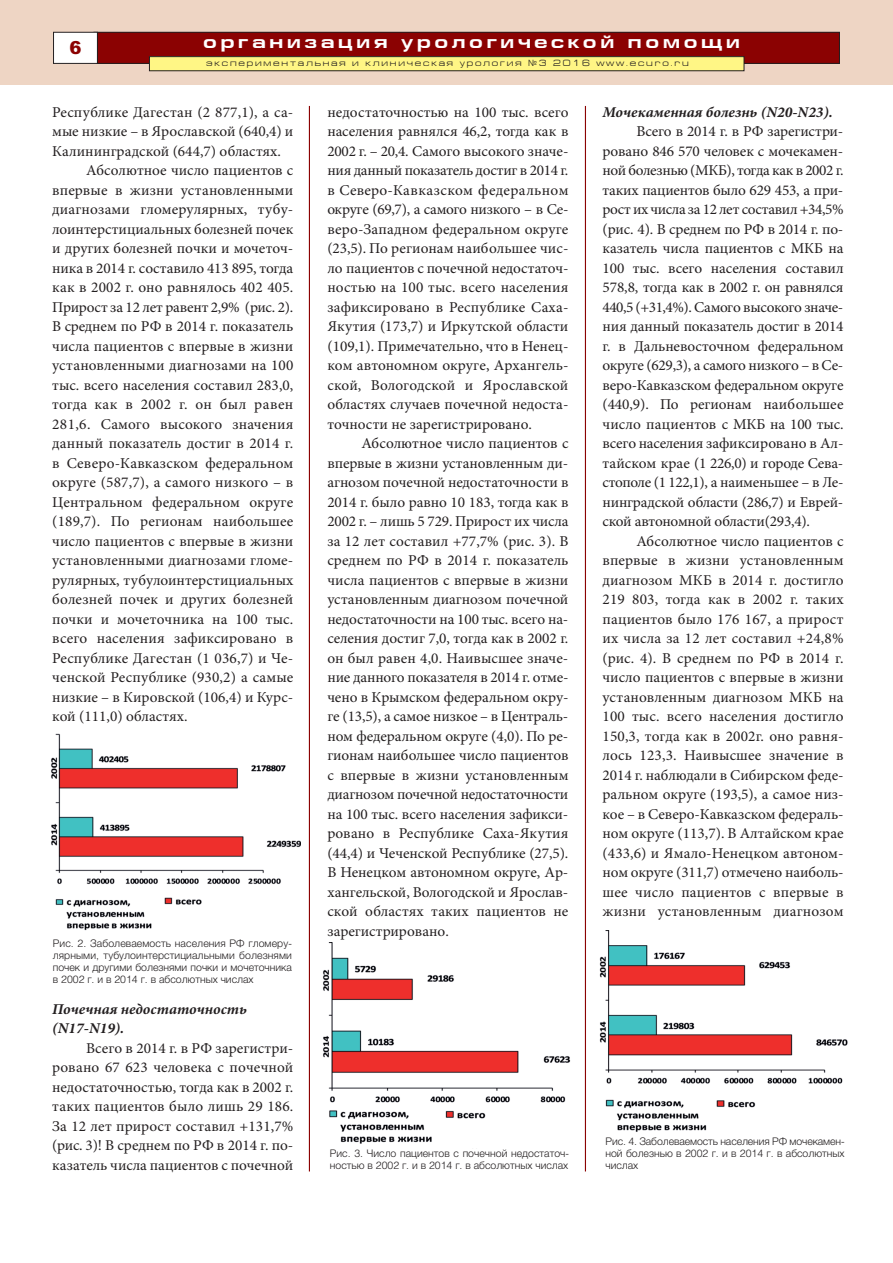
<style>
.page{position:relative;width:893px;height:1263px;background:#fff}
.page>*{position:absolute;margin:0;border:0;box-sizing:border-box;transform-origin:0 0}
.t1{font:700 18px "Europe Ext";letter-spacing:.2em;color:#fff}
.t2{font:900 18px "Arial";color:#8b0202}
.t3{font:15px/19.5px "Minion Pro";letter-spacing:.005em;color:#231f20;text-align:justify}
.t4{font:italic 700 15px/19.5px "Minion Pro";color:#231f20}
.t5{font:15px "Minion Pro";letter-spacing:-.015em;color:#231f20}
.t6{font:15px "Minion Pro";letter-spacing:.025em;color:#231f20}
.t7{font:300 10.5px/12px "Helvetica";color:#231f20;text-align:justify}
.t8{font:9px "Europe Ext Normal";letter-spacing:.2em;color:#231f20}
.s1{font-family:"Helvetica";font-weight:300}
</style>
<div class="page">
<hr style="left:585px;top:106px;width:1px;height:1065px;background:#8b0202">
<hr style="left:309px;top:106px;width:1px;height:1065px;background:#8b0202">
<div style="left:0;top:0;width:893px;height:85px;background:#eed5c4"></div>
<div style="left:94px;top:32px;width:745px;height:31px;background:#8b0202"></div>
<div style="left:94px;top:32px;width:746px;height:32px;border:1px solid #231f20"></div>
<div style="left:54px;top:32px;width:43px;height:31px;background:#fff"></div>
<div style="left:53px;top:32px;width:45px;height:32px;border:1px solid #231f20"></div>
<div style="left:149px;top:57px;width:595px;height:14px;background:#fff685"></div>
<div style="left:149px;top:56px;width:595px;height:15px;border:1px solid #231f20"></div>
<img style="left:51px;top:734px;width:249px;height:197px">
<img style="left:323px;top:943px;width:248px;height:201px">
<img style="left:599px;top:931px;width:249px;height:201px">
<p class="t2" style="left:70px;top:37px;width:14px">6</p>
<p class="t1" style="left:203px;top:31px;width:538px">организация урологической помощи</p>
<p class="t8" style="left:206px;top:58px;width:484px">экспериментальная и клиническая урология <span class="s1">№</span>3 2016 www.ecuro.ru</p>
<p class="t3" style="left:52px;top:104px;width:243px">Республике Дагестан (2 877,1), а са-</p>
<p class="t3" style="left:52px;top:123px;width:243px">мые низкие – в Ярославской (640,4) и</p>
<p class="t3" style="left:52px;top:143px;width:230px">Калининградской (644,7) областях.</p>
<p class="t3" style="left:86px;top:162px;width:209px">Абсолютное число пациентов с</p>
<p class="t3" style="left:52px;top:182px;width:243px">впервые в жизни установленными</p>
<p class="t3" style="left:52px;top:201px;width:243px">диагнозами гломерулярных, тубу-</p>
<p class="t3" style="left:52px;top:221px;width:243px">лоинтерстициальных болезней почек</p>
<p class="t3" style="left:52px;top:240px;width:243px">и других болезней почки и мочеточ-</p>
<p class="t3" style="left:52px;top:260px;width:243px">ника в 2014 г. составило 413 895, тогда</p>
<p class="t3" style="left:52px;top:279px;width:243px">как в 2002 г. оно равнялось 402 405.</p>
<p class="t5" style="left:52px;top:301px;width:243px">Прирост за 12 лет равент 2,9% (рис. 2).</p>
<p class="t3" style="left:52px;top:318px;width:243px">В среднем по РФ в 2014 г. показатель</p>
<p class="t3" style="left:52px;top:338px;width:243px">числа пациентов с впервые в жизни</p>
<p class="t3" style="left:52px;top:357px;width:243px">установленными диагнозами на 100</p>
<p class="t3" style="left:52px;top:377px;width:243px">тыс. всего населения составил 283,0,</p>
<p class="t6" style="left:52px;top:399px;width:243px">тогда как в 2002 г. он был равен</p>
<p class="t3" style="left:52px;top:416px;width:243px">281,6. Самого высокого значения</p>
<p class="t3" style="left:52px;top:435px;width:243px">данный показатель достиг в 2014 г.</p>
<p class="t3" style="left:52px;top:455px;width:243px">в Северо-Кавказском федеральном</p>
<p class="t3" style="left:52px;top:474px;width:243px">округе (587,7), а самого низкого – в</p>
<p class="t3" style="left:52px;top:494px;width:243px">Центральном федеральном округе</p>
<p class="t3" style="left:52px;top:513px;width:243px">(189,7). По регионам наибольшее</p>
<p class="t3" style="left:52px;top:533px;width:243px">число пациентов с впервые в жизни</p>
<p class="t3" style="left:52px;top:552px;width:243px">установленными диагнозами гломе-</p>
<p class="t3" style="left:52px;top:572px;width:243px">рулярных, тубулоинтерстициальных</p>
<p class="t3" style="left:52px;top:591px;width:243px">болезней почек и других болезней</p>
<p class="t3" style="left:52px;top:611px;width:243px">почки и мочеточника на 100 тыс.</p>
<p class="t3" style="left:52px;top:630px;width:243px">всего населения зафиксировано в</p>
<p class="t3" style="left:52px;top:650px;width:243px">Республике Дагестан (1 036,7) и Че-</p>
<p class="t3" style="left:52px;top:669px;width:243px">ченской Республике (930,2) а самые</p>
<p class="t3" style="left:52px;top:689px;width:243px">низкие – в Кировской (106,4) и Курс-</p>
<p class="t3" style="left:52px;top:708px;width:137px">кой (111,0) областях.</p>
<p class="t7" style="left:53px;top:937px;width:241px">Рис. 2. Заболеваемость населения РФ гломеру&shy;лярными, тубулоинтерстициальными болезнями почек и другими болезнями почки и мочеточника в 2002 г. и в 2014 г. в абсолютных числах</p>
<p class="t4" style="left:52px;top:1001px;width:196px">Почечная недостаточность (N17-N19).</p>
<p class="t3" style="left:52px;top:1040px;width:243px;text-indent:34px">Всего в 2014 г. в РФ зарегистри&shy;ровано 67 623 человека с почечной недостаточностью, тогда как в 2002 г. таких пациентов было лишь 29 186.<br>За 12 лет прирост составил +131,7% (рис. 3)! В среднем по РФ в 2014 г. по&shy;казатель числа пациентов с почечной</p>
<p class="t3" style="left:327px;top:104px;width:243px">недостаточностью на 100 тыс. всего населения равнялся 46,2, тогда как в 2002 г. – 20,4. Самого высокого значе&shy;ния данный показатель достиг в 2014 г. в Северо-Кавказском федеральном округе (69,7), а самого низкого – в Се&shy;веро-Западном федеральном округе (23,5). По регионам наибольшее чис&shy;ло пациентов с почечной недостаточ&shy;ностью на 100 тыс. всего населения зафиксировано в Республике Саха-Якутия (173,7) и Иркутской области (109,1). Примечательно, что в Ненец&shy;ком автономном округе, Архангель&shy;ской, Вологодской и Ярославской областях случаев почечной недоста&shy;точности не зарегистрировано.</p>
<p class="t3" style="left:327px;top:435px;width:243px;text-indent:34px">Абсолютное число пациентов с впервые в жизни установленным ди&shy;агнозом почечной недостаточности в 2014 г. было равно 10 183, тогда как в 2002 г. – лишь 5 729. Прирост их числа за 12 лет составил +77,7% (рис. 3). В среднем по РФ в 2014 г. показатель числа пациентов с впервые в жизни установленным диагнозом почечной недостаточности на 100 тыс. всего на&shy;селения достиг 7,0, тогда как в 2002 г. он был равен 4,0. Наивысшее значе&shy;ние данного показателя в 2014 г. отме&shy;чено в Крымском федеральном окру&shy;ге (13,5), а самое низкое – в Централь&shy;ном федеральном округе (4,0). По ре&shy;гионам наибольшее число пациентов с впервые в жизни установленным диагнозом почечной недостаточности на 100 тыс. всего населения зафикси&shy;ровано в Республике Саха-Якутия (44,4) и Чеченской Республике (27,5).<br>В Ненецком автономном округе, Ар&shy;хангельской, Вологодской и Ярослав&shy;ской областях таких пациентов не зарегистрировано.</p>
<p class="t4" style="left:602px;top:104px;width:232px">Мочекаменная болезнь (N20-N23).</p>
<p class="t3" style="left:602px;top:123px;width:243px;text-indent:34px">Всего в 2014 г. в РФ зарегистри&shy;ровано 846 570 человек с мочекамен&shy;ной болезнью (МКБ), тогда как в 2002 г. таких пациентов было 629 453, а при&shy;рост их числа за 12 лет составил +34,5% (рис. 4). В среднем по РФ в 2014 г. по&shy;казатель числа пациентов с МКБ на 100 тыс. всего населения составил 578,8, тогда как в 2002 г. он равнялся 440,5 (+31,4%). Самого высокого значе&shy;ния данный показатель достиг в 2014 г. в Дальневосточном федеральном округе (629,3), а самого низкого – в Се&shy;веро-Кавказском федеральном округе (440,9). По регионам наибольшее число пациентов с МКБ на 100 тыс. всего населения зафиксировано в Ал&shy;тайском крае (1 226,0) и городе Сева&shy;стополе (1 122,1), а наименьшее – в Ле&shy;нинградской области (286,7) и Еврей&shy;ской автономной области(293,4).</p>
<p class="t3" style="left:602px;top:533px;width:243px;text-indent:34px">Абсолютное число пациентов с впервые в жизни установленным диагнозом МКБ в 2014 г. достигло 219 803, тогда как в 2002 г. таких пациентов было 176 167, а прирост их числа за 12 лет составил +24,8% (рис. 4). В среднем по РФ в 2014 г. число пациентов с впервые в жизни установленным диагнозом МКБ на 100 тыс. всего населения достигло 150,3, тогда как в 2002г. оно равня&shy;лось 123,3. Наивысшее значение в 2014 г. наблюдали в Сибирском феде&shy;ральном округе (193,5), а самое низ&shy;кое – в Северо-Кавказском федераль&shy;ном округе (113,7). В Алтайском крае (433,6) и Ямало-Ненецком автоном&shy;ном округе (311,7) отмечено наиболь&shy;шее число пациентов с впервые в жизни установленным диагнозом</p>
<p class="t7" style="left:330px;top:1147px;width:241px">Рис. 3. Число пациентов с почечной недостаточ&shy;ностью в 2002 г. и в 2014 г. в абсолютных числах</p>
<p class="t7" style="left:605px;top:1135px;width:241px">Рис. 4. Заболеваемость населения РФ мочекамен&shy;ной болезнью в 2002 г. и в 2014 г. в абсолютных числах</p>
</div>
